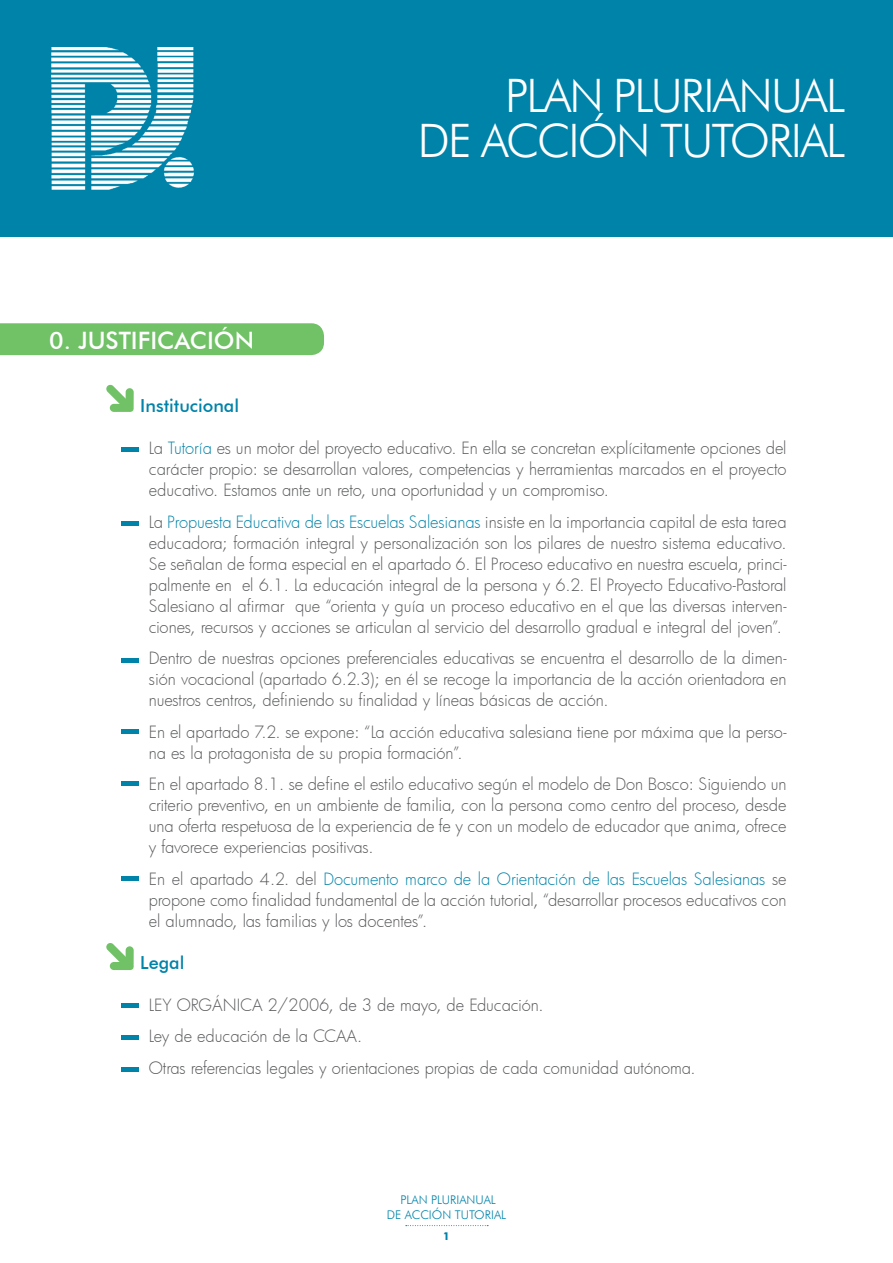
<style>
.page{position:relative;width:893px;height:1263px;background:#fff}
.page>*{position:absolute;margin:0;border:0;box-sizing:border-box;transform-origin:0 0}
.t1{font:300 46.05px "Futura BT";letter-spacing:-.04em;color:#fff}
.t2{font:500 24px "Futura BT";color:#fff}
.t3{font:500 18px "Futura BT";color:#0083a9}
.t4{font:300 16.5px/21px "Futura";letter-spacing:-.005em;color:#57585a;text-align:justify}
.t5{font:300 12px "Futura BT";color:#0083a9}
.t6{font:10.65px "Futura Md BT Bold";color:#0083a9}
.s1{color:#0083a9}
</style>
<div class="page">
<svg style="left:406px;top:1225px;width:82px;height:1px"></svg>
<div style="left:0;top:0;width:893px;height:237px;background:#0083a9"></div>
<div style="left:0;top:323px;width:324px;height:32px;background:#71c167"></div>
<hr style="left:122px;top:448px;width:17px;height:4px;background:#0083a9">
<hr style="left:122px;top:521px;width:17px;height:4px;background:#0083a9">
<hr style="left:122px;top:658px;width:17px;height:4px;background:#0083a9">
<div style="left:122px;top:781px;width:17px;height:5px;background:#0083a9"></div>
<hr style="left:122px;top:876px;width:17px;height:4px;background:#0083a9">
<div style="left:122px;top:1003px;width:17px;height:5px;background:#0083a9"></div>
<div style="left:122px;top:1035px;width:17px;height:5px;background:#0083a9"></div>
<hr style="left:122px;top:1067px;width:17px;height:4px;background:#0083a9">
<hr style="left:122px;top:729px;width:17px;height:4px;background:#0083a9">
<img style="left:51px;top:47px;width:143px;height:143px">
<svg style="left:106px;top:384px;width:28px;height:28px"></svg>
<svg style="left:106px;top:943px;width:28px;height:27px"></svg>
<p class="t2" style="left:49px;top:326px;width:206px">0. JUSTIFICACIÓN</p>
<p class="t1" style="left:505px;top:67px;width:341px">PLAN PLURIANUAL</p>
<p class="t1" style="left:418px;top:112px;width:429px">DE ACCIÓN TUTORIAL</p>
<p class="t3" style="left:140px;top:395px;width:100px">Institucional</p>
<p class="t4" style="left:149px;top:437px;width:639px">La <span class="s1">Tutoría</span> es un motor del proyecto educativo. En ella se concretan explícitamente opciones del carácter propio: se desarrollan valores, competencias y herramientas marcados en el proyecto educativo. Estamos ante un reto, una oportunidad y un compromiso.</p>
<p class="t4" style="left:149px;top:511px;width:639px">La <span class="s1">Propuesta Educativa de las Escuelas Salesianas</span> insiste en la importancia capital de esta tarea educadora; formación integral y personalización son los pilares de nuestro sistema educativo.<br>Se señalan de forma especial en el apartado 6. El Proceso educativo en nuestra escuela, princi&shy;palmente en el 6.1. La educación integral de la persona y 6.2. El Proyecto Educativo-Pastoral Salesiano al afirmar que “orienta y guía un proceso educativo en el que las diversas interven&shy;ciones, recursos y acciones se articulan al servicio del desarrollo gradual e integral del joven”.</p>
<p class="t4" style="left:149px;top:647px;width:639px">Dentro de nuestras opciones preferenciales educativas se encuentra el desarrollo de la dimen&shy;sión vocacional (apartado 6.2.3); en él se recoge la importancia de la acción orientadora en nuestros centros, definiendo su finalidad y líneas básicas de acción.</p>
<p class="t4" style="left:149px;top:721px;width:639px">En el apartado 7.2. se expone: “La acción educativa salesiana tiene por máxima que la perso&shy;na es la protagonista de su propia formación”.</p>
<p class="t4" style="left:149px;top:773px;width:639px">En el apartado 8.1. se define el estilo educativo según el modelo de Don Bosco: Siguiendo un criterio preventivo, en un ambiente de familia, con la persona como centro del proceso, desde una oferta respetuosa de la experiencia de fe y con un modelo de educador que anima, ofrece y favorece experiencias positivas.</p>
<p class="t4" style="left:149px;top:868px;width:639px">En el apartado 4.2. del <span class="s1">Documento marco de la Orientación de las Escuelas Salesianas</span> se propone como finalidad fundamental de la acción tutorial, “desarrollar procesos educativos con el alumnado, las familias y los docentes”.</p>
<p class="t3" style="left:140px;top:951px;width:46px">Legal</p>
<p class="t4" style="left:149px;top:994px;width:396px">LEY ORGÁNICA 2/2006, de 3 de mayo, de Educación.</p>
<p class="t4" style="left:149px;top:1025px;width:215px">Ley de educación de la CCAA.</p>
<p class="t4" style="left:149px;top:1057px;width:548px">Otras referencias legales y orientaciones propias de cada comunidad autónoma.</p>
<p class="t5" style="left:401px;top:1192px;width:97px">PLAN PLURIANUAL</p>
<p class="t5" style="left:387px;top:1207px;width:121px">DE ACCIÓN TUTORIAL</p>
<p class="t6" style="left:443px;top:1230px;width:8px">1</p>
</div>
